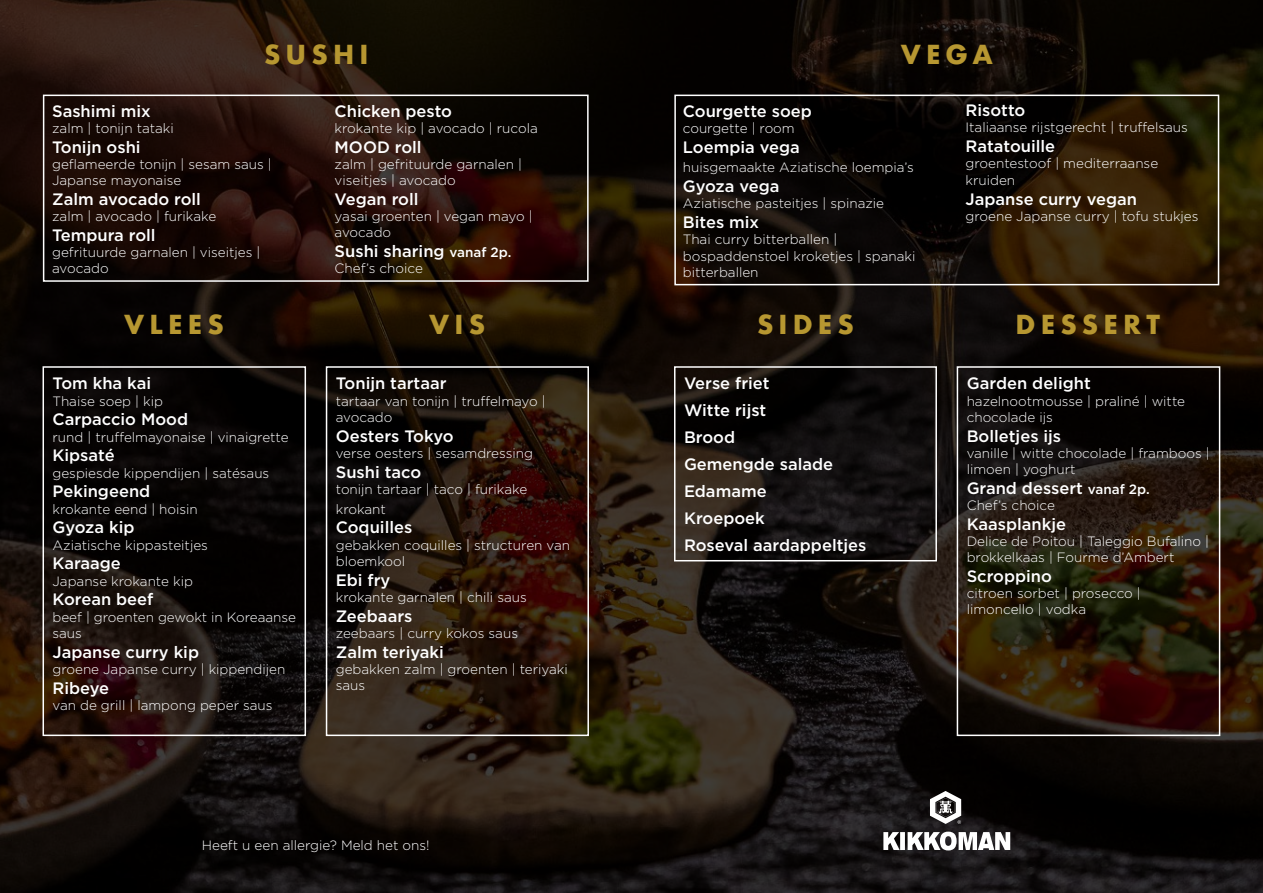
<style>
.page{position:relative;width:1263px;height:893px;background:#fff}
.page>*{position:absolute;margin:0;border:0;box-sizing:border-box;transform-origin:0 0}
.t1{font:700 25.5px "Futura";letter-spacing:.2em;color:#b79731}
.t2{font:500 16.5px/27px "Gotham";color:#fff}
.t3{font:300 13.5px/16.2px "Gotham";color:#fff}
.s1{font-size:13.5px}
</style>
<div class="page">
<img style="left:0;top:0;width:1263px;height:893px">
<div style="left:43px;top:366px;width:263px;height:370px;border:2px solid #fff"></div>
<div style="left:326px;top:366px;width:263px;height:370px;border:2px solid #fff"></div>
<div style="left:674px;top:366px;width:263px;height:195px;border:2px solid #fff"></div>
<div style="left:957px;top:366px;width:263px;height:370px;border:2px solid #fff"></div>
<div style="left:43px;top:95px;width:546px;height:187px;border:2px solid #fff"></div>
<div style="left:674px;top:95px;width:545px;height:190px;border:2px solid #fff"></div>
<svg style="left:930px;top:791px;width:31px;height:33px"></svg>
<svg style="left:883px;top:832px;width:127px;height:18px"></svg>
<h1 class="t1" style="left:264px;top:36px;width:106px">SUSHI</h1>
<h1 class="t1" style="left:901px;top:36px;width:94px">VEGA</h1>
<p class="t2" style="left:52px;top:97px;width:100px">Sashimi mix</p>
<p class="t3" style="left:52px;top:120px;width:123px">zalm | tonijn tataki</p>
<p class="t2" style="left:52px;top:133px;width:90px">Tonijn oshi</p>
<p class="t3" style="left:52px;top:156px;width:221px">geflameerde tonijn | sesam saus |<br>Japanse mayonaise</p>
<p class="t2" style="left:52px;top:185px;width:150px">Zalm avocado roll</p>
<p class="t3" style="left:52px;top:208px;width:166px">zalm | avocado | furikake</p>
<p class="t2" style="left:52px;top:221px;width:105px">Tempura roll</p>
<p class="t3" style="left:52px;top:244px;width:210px">gefrituurde garnalen | viseitjes | avocado</p>
<p class="t2" style="left:335px;top:97px;width:119px">Chicken pesto</p>
<p class="t3" style="left:335px;top:120px;width:205px">krokante kip | avocado | rucola</p>
<p class="t2" style="left:335px;top:133px;width:89px">MOOD roll</p>
<p class="t3" style="left:335px;top:156px;width:189px">zalm | gefrituurde garnalen | viseitjes | avocado</p>
<p class="t2" style="left:335px;top:185px;width:85px">Vegan roll</p>
<p class="t3" style="left:335px;top:208px;width:200px">yasai groenten | vegan mayo | avocado</p>
<p class="t2" style="left:335px;top:238px;width:178px">Sushi sharing <span class="s1">vanaf 2p.</span></p>
<p class="t3" style="left:335px;top:260px;width:90px">Chef’s choice</p>
<p class="t2" style="left:683px;top:97px;width:131px">Courgette soep</p>
<p class="t3" style="left:683px;top:120px;width:113px">courgette | room</p>
<p class="t2" style="left:683px;top:133px;width:118px">Loempia vega</p>
<p class="t3" style="left:683px;top:159px;width:233px">huisgemaakte Aziatische loempia’s</p>
<p class="t2" style="left:683px;top:173px;width:98px">Gyoza vega</p>
<p class="t3" style="left:683px;top:195px;width:203px">Aziatische pasteitjes | spinazie</p>
<p class="t2" style="left:683px;top:209px;width:78px">Bites mix</p>
<p class="t3" style="left:683px;top:231px;width:234px">Thai curry bitterballen | bospaddenstoel kroketjes | spanaki bitterballen</p>
<p class="t2" style="left:965px;top:97px;width:61px">Risotto</p>
<p class="t3" style="left:965px;top:119px;width:224px">Italiaanse rijstgerecht | truffelsaus</p>
<p class="t2" style="left:965px;top:133px;width:91px">Ratatouille</p>
<p class="t3" style="left:965px;top:155px;width:194px">groentestoof | mediterraanse kruiden</p>
<p class="t2" style="left:965px;top:185px;width:173px">Japanse curry vegan</p>
<p class="t3" style="left:965px;top:207px;width:234px">groene Japanse curry | tofu stukjes</p>
<h1 class="t1" style="left:124px;top:306px;width:101px">VLEES</h1>
<h1 class="t1" style="left:429px;top:306px;width:57px">VIS</h1>
<h1 class="t1" style="left:757px;top:306px;width:98px">SIDES</h1>
<h1 class="t1" style="left:1015px;top:306px;width:146px">DESSERT</h1>
<p class="t2" style="left:53px;top:370px;width:100px">Tom kha kai</p>
<p class="t3" style="left:53px;top:392px;width:112px">Thaise soep | kip</p>
<p class="t2" style="left:53px;top:406px;width:137px">Carpaccio Mood</p>
<p class="t3" style="left:53px;top:428px;width:238px">rund | truffelmayonaise | vinaigrette</p>
<p class="t2" style="left:53px;top:442px;width:64px">Kipsaté</p>
<p class="t3" style="left:53px;top:464px;width:218px">gespiesde kippendijen | satésaus</p>
<p class="t2" style="left:53px;top:478px;width:99px">Pekingeend</p>
<p class="t3" style="left:53px;top:500px;width:147px">krokante eend | hoisin</p>
<p class="t2" style="left:53px;top:514px;width:83px">Gyoza kip</p>
<p class="t3" style="left:53px;top:536px;width:157px">Aziatische kippasteitjes</p>
<p class="t2" style="left:53px;top:550px;width:70px">Karaage</p>
<p class="t3" style="left:53px;top:572px;width:142px">Japanse krokante kip</p>
<p class="t2" style="left:53px;top:586px;width:102px">Korean beef</p>
<p class="t3" style="left:53px;top:608px;width:245px">beef | groenten gewokt in Koreaanse saus</p>
<p class="t2" style="left:53px;top:638px;width:148px">Japanse curry kip</p>
<p class="t3" style="left:53px;top:661px;width:234px">groene Japanse curry | kippendijen</p>
<p class="t2" style="left:53px;top:674px;width:58px">Ribeye</p>
<p class="t3" style="left:53px;top:697px;width:222px">van de grill | lampong peper saus</p>
<p class="t2" style="left:336px;top:370px;width:112px">Tonijn tartaar</p>
<p class="t3" style="left:336px;top:392px;width:211px">tartaar van tonijn | truffelmayo | avocado</p>
<p class="t2" style="left:336px;top:422px;width:119px">Oesters Tokyo</p>
<p class="t3" style="left:336px;top:445px;width:199px">verse oesters | sesamdressing</p>
<p class="t2" style="left:336px;top:458px;width:87px">Sushi taco</p>
<p class="t3" style="left:336px;top:479px;width:193px;line-height:19.8px">tonijn tartaar | taco | furikake krokant</p>
<p class="t2" style="left:336px;top:514px;width:78px">Coquilles</p>
<p class="t3" style="left:336px;top:536px;width:236px">gebakken coquilles | structuren van bloemkool</p>
<p class="t2" style="left:336px;top:566px;width:56px">Ebi fry</p>
<p class="t3" style="left:336px;top:589px;width:192px">krokante garnalen | chili saus</p>
<p class="t2" style="left:336px;top:602px;width:78px">Zeebaars</p>
<p class="t3" style="left:336px;top:625px;width:184px">zeebaars | curry kokos saus</p>
<p class="t2" style="left:336px;top:638px;width:110px">Zalm teriyaki</p>
<p class="t3" style="left:336px;top:661px;width:234px">gebakken zalm | groenten | teriyaki saus</p>
<p class="t3" style="left:202px;top:837px;width:229px">Heeft u een allergie? Meld het ons!</p>
<p class="t2" style="left:684px;top:370px;width:184px">Verse friet<br>Witte rijst<br>Brood<br>Gemengde salade<br>Edamame<br>Kroepoek<br>Roseval aardappeltjes</p>
<p class="t2" style="left:967px;top:370px;width:126px">Garden delight</p>
<p class="t3" style="left:967px;top:392px;width:220px">hazelnootmousse | praliné | witte chocolade ijs</p>
<p class="t2" style="left:967px;top:422px;width:96px">Bolletjes ijs</p>
<p class="t3" style="left:967px;top:445px;width:244px">vanille | witte chocolade | framboos | limoen | yoghurt</p>
<p class="t2" style="left:967px;top:474px;width:185px">Grand dessert <span class="s1">vanaf 2p.</span></p>
<p class="t3" style="left:967px;top:497px;width:90px">Chef’s choice</p>
<p class="t2" style="left:967px;top:510px;width:101px">Kaasplankje</p>
<p class="t3" style="left:967px;top:533px;width:244px">Delice de Poitou | Taleggio Bufalino | brokkelkaas | Fourme d’Ambert</p>
<p class="t2" style="left:967px;top:562px;width:87px">Scroppino</p>
<p class="t3" style="left:967px;top:585px;width:176px">citroen sorbet | prosecco | limoncello | vodka</p>
</div>
